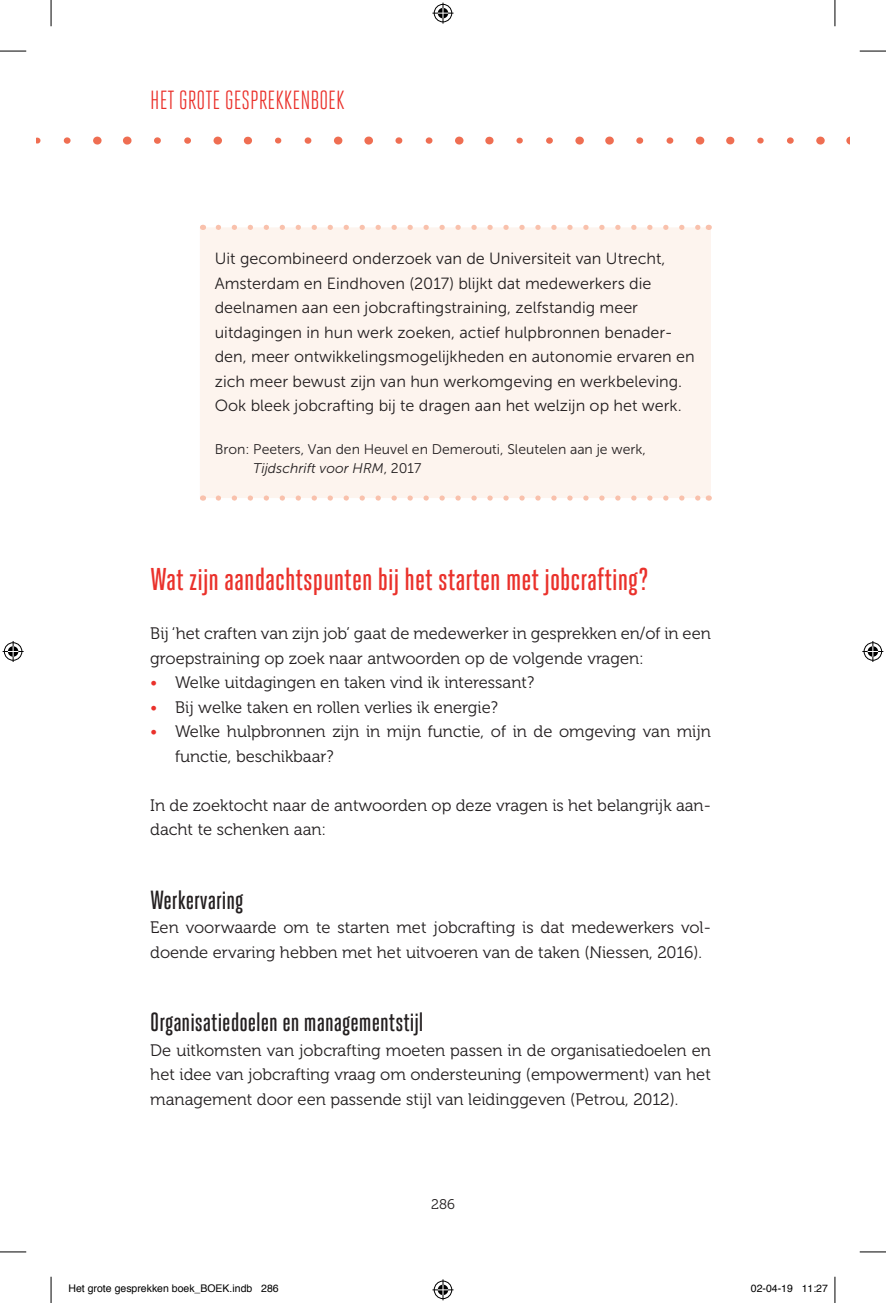
<style>
.page{position:relative;width:886px;height:1303px;background:#fff}
.page>*{position:absolute;margin:0;border:0;box-sizing:border-box;transform-origin:0 0}
.t1{font:500 31.5px "Heroic Condensed";color:#ea312b}
.t2{font:500 26.25px "Heroic Condensed";color:#231f20}
.t3{font:26.25px "Heroic Condensed";color:#ea312b}
.t4{font:16.62px/24.5px "Museo 300";color:#231f20}
.t5{font:16.1px/24.5px "Museo Sans 300";color:#231f20}
.t6{font:14px/19.2px "Museo Sans 300";color:#231f20}
.t7{font:14px "Museo 300";color:#231f20}
.t8{font:10.5px "Helvetica";color:#000}
.s1{font-style:italic}
.s2{color:#ea312b}
</style>
<div class="page">
<svg style="left:36px;top:137px;width:5px;height:7px"></svg>
<div style="left:63px;top:137px;width:8px;height:7px;background:#ef6e52;border-radius:3px"></div>
<svg style="left:93px;top:136px;width:9px;height:9px"></svg>
<svg style="left:123px;top:136px;width:9px;height:9px"></svg>
<svg style="left:154px;top:137px;width:7px;height:7px"></svg>
<div style="left:184px;top:137px;width:7px;height:7px;background:#ef6e52;border-radius:3px"></div>
<svg style="left:213px;top:136px;width:9px;height:9px"></svg>
<svg style="left:243px;top:136px;width:9px;height:9px"></svg>
<svg style="left:275px;top:137px;width:7px;height:7px"></svg>
<div style="left:304px;top:137px;width:8px;height:7px;background:#ef6e52;border-radius:3px"></div>
<svg style="left:334px;top:136px;width:9px;height:9px"></svg>
<svg style="left:364px;top:136px;width:9px;height:9px"></svg>
<svg style="left:395px;top:137px;width:8px;height:7px"></svg>
<div style="left:425px;top:137px;width:8px;height:7px;background:#ef6e52;border-radius:3px"></div>
<svg style="left:455px;top:136px;width:9px;height:9px"></svg>
<svg style="left:485px;top:136px;width:9px;height:9px"></svg>
<svg style="left:516px;top:137px;width:7px;height:7px"></svg>
<div style="left:546px;top:137px;width:7px;height:7px;background:#ef6e52;border-radius:3px"></div>
<div style="left:575px;top:136px;width:9px;height:9px;background:#ef6e52;border-radius:50%"></div>
<svg style="left:605px;top:136px;width:9px;height:9px"></svg>
<svg style="left:636px;top:137px;width:8px;height:7px"></svg>
<div style="left:666px;top:137px;width:8px;height:7px;background:#ef6e52;border-radius:3px"></div>
<svg style="left:695px;top:136px;width:10px;height:9px"></svg>
<svg style="left:726px;top:136px;width:9px;height:9px"></svg>
<svg style="left:757px;top:137px;width:7px;height:7px"></svg>
<div style="left:787px;top:137px;width:7px;height:7px;background:#ef6e52;border-radius:3px"></div>
<div style="left:816px;top:136px;width:9px;height:9px;background:#ef6e52;border-radius:50%"></div>
<svg style="left:846px;top:136px;width:4px;height:9px"></svg>
<div style="left:200px;top:227px;width:511px;height:271px;background:#fdf4ee"></div>
<svg style="left:218px;top:225px;width:482px;height:5px"></svg>
<svg style="left:218px;top:495px;width:482px;height:6px"></svg>
<svg style="left:0;top:51px;width:26px;height:1px"></svg>
<svg style="left:860px;top:51px;width:26px;height:1px"></svg>
<svg style="left:0;top:1251px;width:26px;height:1px"></svg>
<svg style="left:860px;top:1251px;width:26px;height:1px"></svg>
<svg style="left:51px;top:0;width:1px;height:26px"></svg>
<svg style="left:51px;top:1276px;width:1px;height:27px"></svg>
<svg style="left:835px;top:0;width:1px;height:26px"></svg>
<svg style="left:835px;top:1276px;width:1px;height:27px"></svg>
<svg style="left:432px;top:3px;width:21px;height:21px"></svg>
<svg style="left:432px;top:1279px;width:21px;height:21px"></svg>
<svg style="left:3px;top:641px;width:21px;height:21px"></svg>
<svg style="left:862px;top:641px;width:21px;height:21px"></svg>
<h2 class="t3" style="left:150px;top:85px;width:196px">HET GROTE GESPREKKENBOEK</h2>
<p class="t5" style="left:215px;top:247px;width:481px">Uit gecombineerd onderzoek van de Universiteit van Utrecht, Amsterdam en Eindhoven (2017) blijkt dat medewerkers die deelnamen aan een jobcraftingstraining, zelfstandig meer uitdagingen in hun werk zoeken, actief hulpbronnen benader&shy;den, meer ontwikkelingsmogelijkheden en autonomie ervaren en zich meer bewust zijn van hun werkomgeving en werkbeleving.<br>Ook bleek jobcrafting bij te dragen aan het welzijn op het werk.</p>
<p class="t6" style="left:253px;top:440px;width:394px;text-indent:-39px">Bron: Peeters, Van den Heuvel en Demerouti, Sleutelen aan je werk,<br><span class="s1">Tijdschrift voor HRM</span>, 2017</p>
<h1 class="t1" style="left:150px;top:562px;width:500px">Wat zijn aandachtspunten bij het starten met jobcrafting?</h1>
<p class="t4" style="left:150px;top:621px;width:562px">Bij ‘het craften van zijn job’ gaat de medewerker in gesprekken en/of in een groepstraining op zoek naar antwoorden op de volgende vragen:</p>
<p class="t4" style="left:150px;top:670px;width:385px"><span class="s2">•</span> Welke uitdagingen en taken vind ik interessant?</p>
<p class="t4" style="left:150px;top:695px;width:349px"><span class="s2">•</span> Bij welke taken en rollen verlies ik energie?</p>
<p class="t4" style="left:175px;top:719px;width:537px;text-indent:-25px"><span class="s2">•</span> Welke hulpbronnen zijn in mijn functie, of in de omgeving van mijn functie, beschikbaar?</p>
<p class="t4" style="left:150px;top:793px;width:562px">In de zoektocht naar de antwoorden op deze vragen is het belangrijk aan&shy;dacht te schenken aan:</p>
<h2 class="t2" style="left:150px;top:885px;width:95px">Werkervaring</h2>
<p class="t4" style="left:150px;top:915px;width:562px">Een voorwaarde om te starten met jobcrafting is dat medewerkers vol&shy;doende ervaring hebben met het uitvoeren van de taken (Niessen, 2016).</p>
<h2 class="t2" style="left:150px;top:1008px;width:275px">Organisatiedoelen en managementstijl</h2>
<p class="t4" style="left:150px;top:1038px;width:562px;text-align:justify">De uitkomsten van jobcrafting moeten passen in de organisatiedoelen en het idee van jobcrafting vraag om ondersteuning (empowerment) van het management door een passende stijl van leidinggeven (Petrou, 2012).</p>
<p class="t7" style="left:431px;top:1197px;width:25px">286</p>
<p class="t8" style="left:69px;top:1280px;width:212px">Het grote gesprekken boek_BOEK.indb 286</p>
<p class="t8" style="left:751px;top:1280px;width:79px">02-04-19 11:27</p>
</div>
